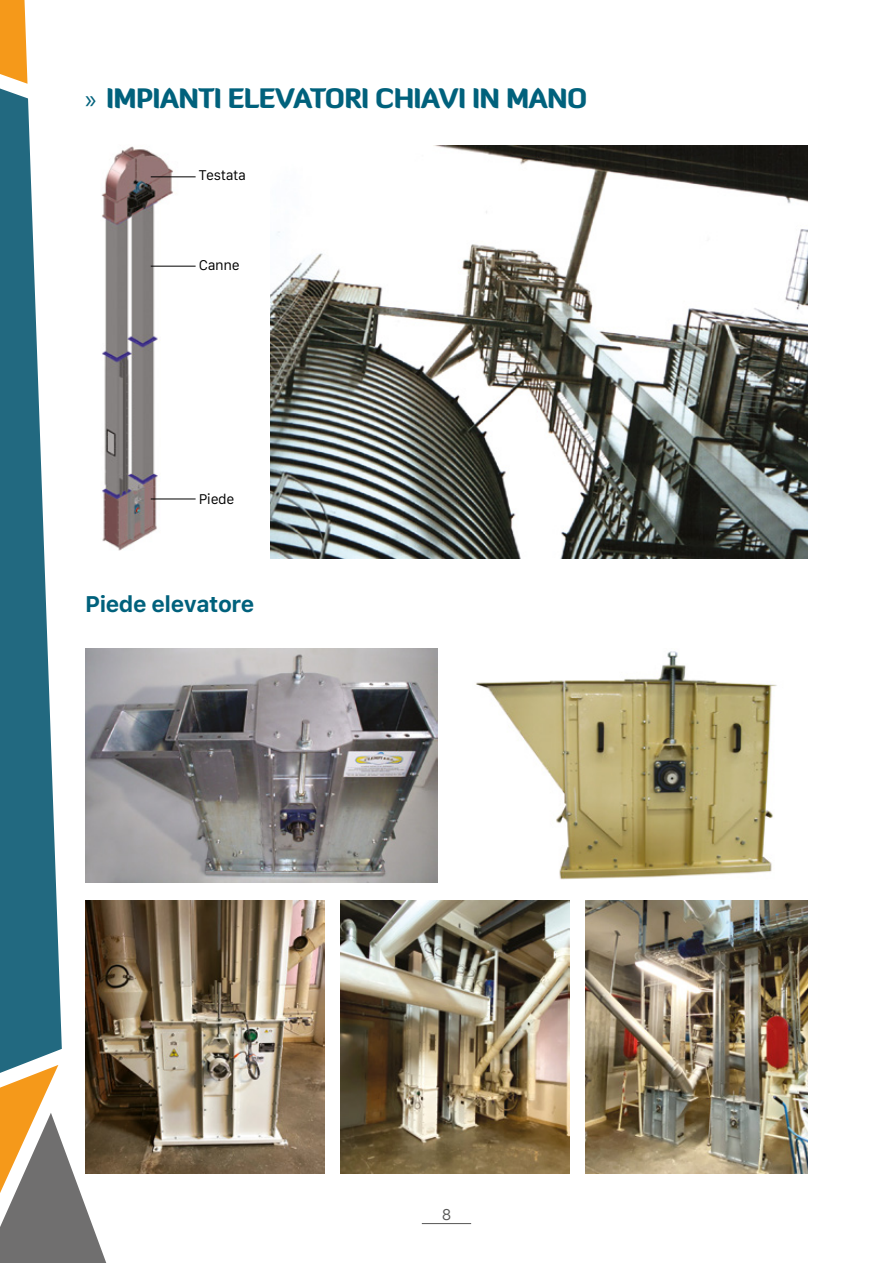
<style>
.page{position:relative;width:893px;height:1263px;background:#fff}
.page>*{position:absolute;margin:0;border:0;box-sizing:border-box;transform-origin:0 0}
.t1{font:900 27px "Diavlo";letter-spacing:-.03em;color:#00617c}
.t2{font:700 22.5px "Galvji";letter-spacing:-.02em;color:#00617c}
.t3{font:15px "Galvji";color:#575756}
.t4{font:13.5px "Galvji";letter-spacing:-.03em;color:#000}
.s1{font-family:"Myriad Pro";font-weight:400}
</style>
<div class="page">
<hr style="left:422px;top:1223px;width:49px;height:1px;background:#575756">
<svg style="left:0;top:0;width:27px;height:81px;background:#f5a02a"></svg>
<svg style="left:0;top:81px;width:62px;height:984px;fill:#226980"></svg>
<svg style="left:0;top:1065px;width:107px;height:198px"></svg>
<img style="left:101px;top:146px;width:95px;height:405px">
<img style="left:270px;top:145px;width:538px;height:413px">
<img style="left:85px;top:648px;width:353px;height:234px">
<img style="left:475px;top:651px;width:302px;height:229px">
<img style="left:85px;top:900px;width:240px;height:274px">
<img style="left:340px;top:900px;width:230px;height:274px">
<img style="left:585px;top:900px;width:223px;height:274px">
<hr style="left:151px;top:176px;width:45px;height:1px;background:#000">
<hr style="left:151px;top:266px;width:45px;height:1px;background:#000">
<hr style="left:151px;top:499px;width:45px;height:1px;background:#000">
<p class="t1" style="left:85px;top:81px;width:504px"><span class="s1">»</span> IMPIANTI ELEVATORI CHIAVI IN MANO</p>
<p class="t4" style="left:199px;top:167px;width:49px">Testata</p>
<p class="t4" style="left:199px;top:257px;width:42px">Canne</p>
<p class="t4" style="left:199px;top:491px;width:37px">Piede</p>
<p class="t2" style="left:85px;top:591px;width:171px">Piede elevatore</p>
<p class="t3" style="left:442px;top:1206px;width:11px">8</p>
</div>
